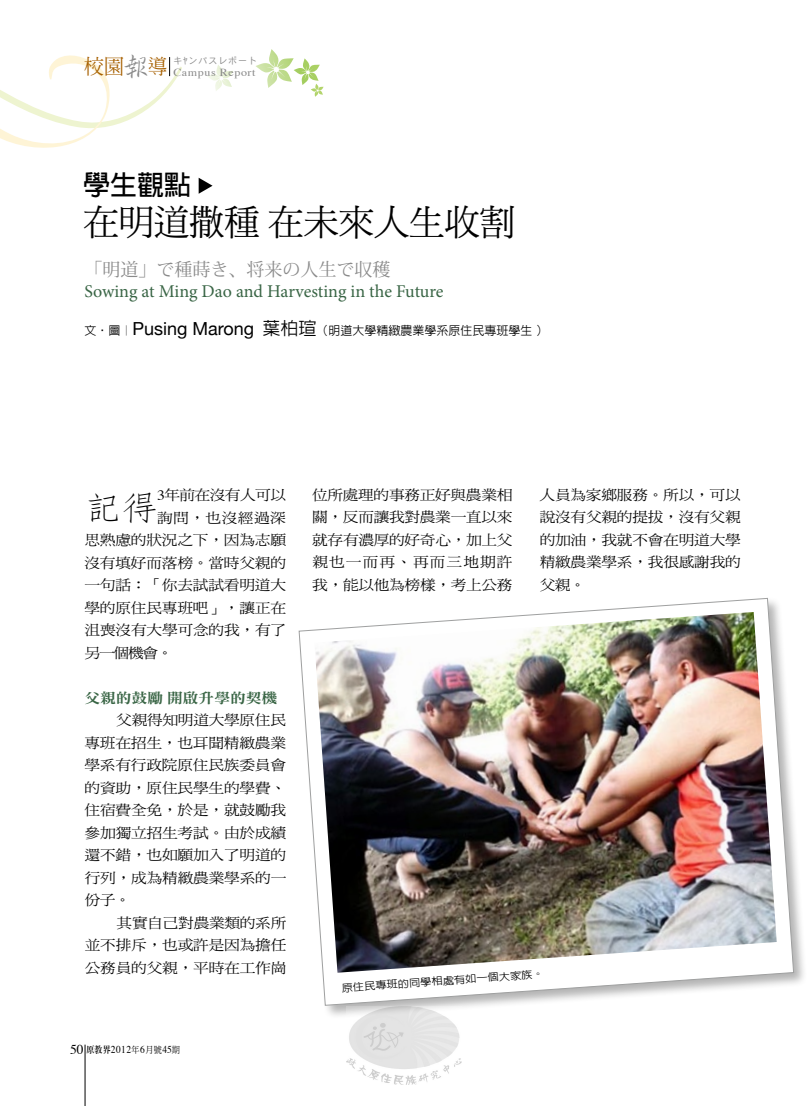
<style>
.page{position:relative;width:808px;height:1106px;background:#fff}
.page>*{position:absolute;margin:0;border:0;box-sizing:border-box;transform-origin:0 0}
.t1{font:36px "DF Ming Std W5";letter-spacing:-.02em;color:#000}
.t2{font:300 34.35px "AR Fang Song B5 HK";color:#000;scale:1.11 1}
.t3{font:700 27px "AR Hei B5";color:#000}
.t4{font:18px/20.7px "Minion Pro";letter-spacing:-.005em;color:#396545}
.t5{font:14.1px/22.5px "DF Ming Std W5";letter-spacing:-.015em;color:#000;text-align:justify;scale:1.11 1}
.t6{font:14.1px "DF Ming Std W9";color:#396545;scale:1.11 1}
.t7{font:14.1px "DF Ming Std W5";letter-spacing:-.04em;color:#000;scale:1.11 1}
.t8{font:500 12px "AR Hei B5";color:#000}
.t9{font:10.8px "Times";letter-spacing:.05em;color:#898989;scale:1.11 1}
.t10{font:10.5px "Times";letter-spacing:.05em;color:#000;scale:.9 1}
.t11{font:500 10.05px "AR Hei B5";color:#000;scale:1.11 1}
.t12{font:9px "Heisei Kaku Go Std W3";letter-spacing:.1em;color:#898989}
.s1{font-family:"AR Xing Shu B5";font-weight:500;font-size:27.75px}
.s2{font-family:"Koz Min Pro";color:#898989}
.s3{font-family:"Helvetica Neue";font-weight:400;font-size:18px}
.s4{font-size:18px}
.s5{font-family:"Times"}
.s6{font-size:13.5px}
.s7{font-family:"AR Ming B5";font-weight:800;font-size:9px}
.s8{font-family:"DF Ming Std W5";font-size:9px}
</style>
<div class="page">
<svg style="left:256px;top:49px;width:68px;height:48px"></svg>
<svg style="left:208px;top:65px;width:25px;height:26px"></svg>
<hr style="left:85px;top:1044px;width:1px;height:62px;background:#000">
<svg style="left:0;top:55px;width:182px;height:93px"></svg>
<svg style="left:199px;top:178px;width:14px;height:16px"></svg>
<div style="left:297px;top:596px;width:511px;height:423px;background:#000;opacity:.3"></div>
<svg style="left:299px;top:598px;width:495px;height:407px"></svg>
<img style="left:314px;top:612px;width:463px;height:360px">
<img style="left:347px;top:1006px;width:114px;height:78px">
<p class="t9" style="left:84px;top:66px;width:156px"><sup>校園</sup><span class="s1">報</span><sup>導</sup> Campus Report</p>
<p class="t12" style="left:173px;top:55px;width:85px">キﾔンパスレポート</p>
<p class="t3" style="left:83px;top:171px;width:109px">學生觀點</p>
<p class="t1" style="left:83px;top:202px;width:434px">在明道撒種在未來人生收割</p>
<p class="t4" style="left:84px;top:260px;width:361px"><span class="s2">「明道」で種蒔き、将来の人生で収穫<br></span>Sowing at Ming Dao and Harvesting in the Future</p>
<p class="t8" style="left:84px;top:325px;width:465px">文‧圖︱<span class="s3">Pusing Marong</span> <span class="s4">葉柏瑄</span>（明道大學精緻農業學系原住民專班學生）</p>
<p class="t2" style="left:84px;top:490px;width:69px">記得</p>
<p class="t7" style="left:157px;top:487px;width:118px"><span class="s5">3</span>年前在沒有人可以</p>
<p class="t5" style="left:157px;top:506px;width:118px">詢問，也沒經過深</p>
<p class="t5" style="left:84px;top:528px;width:183px">思熟慮的狀況之下，因為志願</p>
<p class="t5" style="left:84px;top:551px;width:183px">沒有填好而落榜。當時父親的</p>
<p class="t5" style="left:84px;top:573px;width:183px">一句話：「你去試試看明道大</p>
<p class="t5" style="left:84px;top:596px;width:183px">學的原住民專班吧」，讓正在</p>
<p class="t5" style="left:85px;top:618px;width:183px">沮喪沒有大學可念的我，有了</p>
<p class="t5" style="left:85px;top:641px;width:81px">另一個機會。</p>
<p class="t6" style="left:84px;top:690px;width:175px">父親的鼓勵開啟升學的契機</p>
<p class="t5" style="left:116px;top:708px;width:154px">父親得知明道大學原住民</p>
<p class="t5" style="left:84px;top:731px;width:183px">專班在招生，也耳聞精緻農業</p>
<p class="t5" style="left:84px;top:753px;width:183px">學系有行政院原住民族委員會</p>
<p class="t5" style="left:85px;top:776px;width:183px">的資助，原住民學生的學費、</p>
<p class="t5" style="left:85px;top:798px;width:183px">住宿費全免，於是，就鼓勵我</p>
<p class="t5" style="left:85px;top:821px;width:183px">參加獨立招生考試。由於成績</p>
<p class="t5" style="left:85px;top:843px;width:183px">還不錯，也如願加入了明道的</p>
<p class="t5" style="left:85px;top:866px;width:183px">行列，成為精緻農業學系的一</p>
<p class="t5" style="left:85px;top:888px;width:43px">份子。</p>
<p class="t5" style="left:117px;top:911px;width:154px">其實自己對農業類的系所</p>
<p class="t5" style="left:85px;top:933px;width:183px">並不排斥，也或許是因為擔任</p>
<p class="t5" style="left:85px;top:956px;width:183px">公務員的父親，平時在工作崗</p>
<p class="t10" style="left:70px;top:1042px;width:124px"><span class="s6">50</span> <span class="s7">原教界</span>2012<span class="s8">年</span>6<span class="s8">月號</span>45<span class="s8">期</span></p>
<p class="t5" style="left:312px;top:483px;width:182px">位所處理的事務正好與農業相關，反而讓我對農業一直以來就存有濃厚的好奇心，加上父親也一而再、再而三地期許我，能以他為榜樣，考上公務</p>
<p class="t5" style="left:540px;top:483px;width:183px">人員為家鄉服務。所以，可以說沒有父親的提拔，沒有父親的加油，我就不會在明道大學精緻農業學系，我很感謝我的父親。</p>
<p class="t11" style="left:341px;top:982px;width:184px;rotate:-4deg">原住民專班的同學相處有如一個大家族。</p>
</div>
